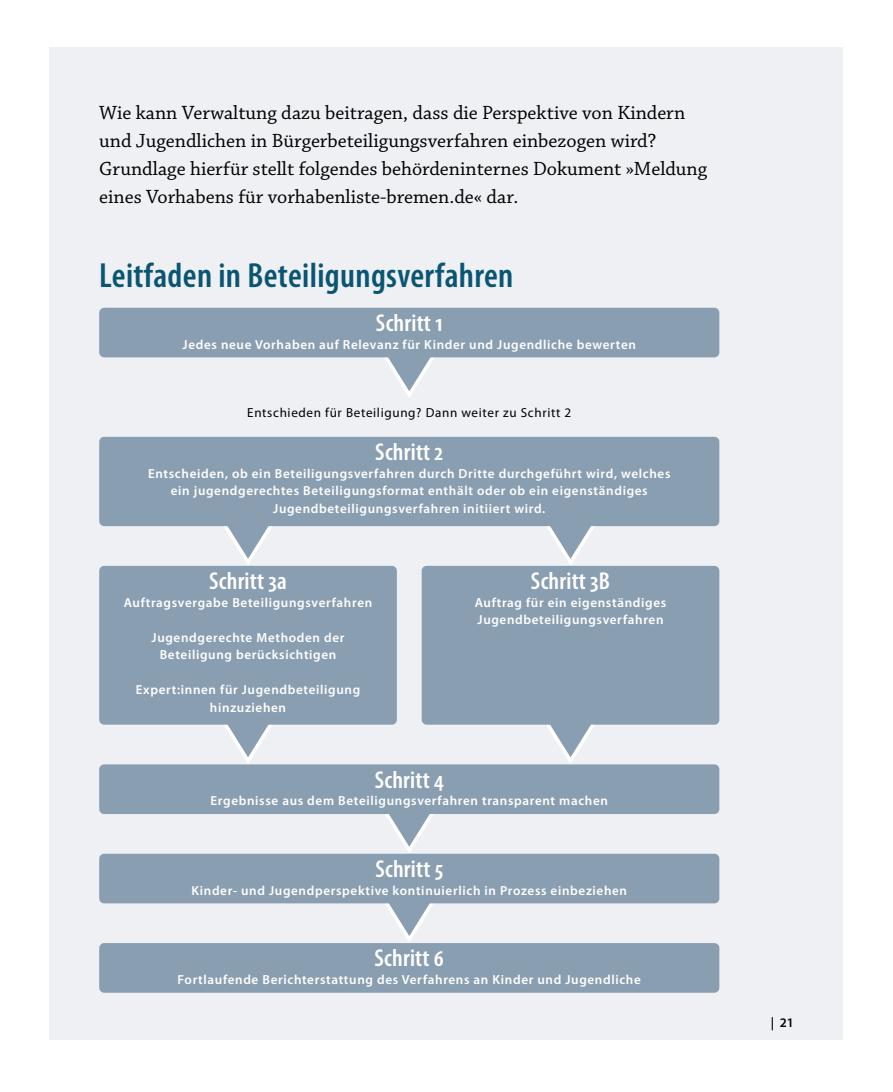
<style>
.page{position:relative;width:893px;height:1092px;background:#fff}
.page>*{position:absolute;margin:0;border:0;box-sizing:border-box;transform-origin:0 0}
.t1{font:600 condensed 35px "Myriad Pro";letter-spacing:.01em;color:#095572}
.t2{font:600 condensed 24.5px "Myriad Pro";letter-spacing:.01em;color:#fff}
.t3{font:20.12px/28px "Chaparral Pro";color:#000}
.t4{font:600 13.12px/17.5px "Myriad Pro";letter-spacing:.05em;color:#fff;text-align:center}
.t5{font:13.12px "Myriad Pro";letter-spacing:.05em;color:#000}
.t6{font:600 13.12px "Myriad Pro";color:#000}
</style>
<div class="page">
<div style="left:50px;top:47px;width:793px;height:992px;background:#eef0f4"></div>
<svg style="left:386px;top:814px;width:47px;height:39px"></svg>
<svg style="left:218px;top:724px;width:61px;height:39px"></svg>
<svg style="left:218px;top:526px;width:61px;height:40px"></svg>
<svg style="left:541px;top:724px;width:61px;height:39px"></svg>
<svg style="left:541px;top:526px;width:61px;height:40px"></svg>
<svg style="left:380px;top:903px;width:60px;height:39px"></svg>
<svg style="left:380px;top:357px;width:60px;height:40px"></svg>
<div style="left:99px;top:308px;width:620px;height:49px;background:#8a9eb1;border-radius:5px"></div>
<div style="left:99px;top:764px;width:620px;height:50px;background:#8a9eb1;border-radius:5px"></div>
<div style="left:99px;top:853px;width:620px;height:50px;background:#8a9eb1;border-radius:5px"></div>
<div style="left:99px;top:943px;width:620px;height:49px;background:#8a9eb1;border-radius:5px"></div>
<div style="left:99px;top:437px;width:620px;height:89px;background:#8a9eb1;border-radius:5px"></div>
<div style="left:99px;top:566px;width:298px;height:158px;background:#8a9eb1;border-radius:5px"></div>
<div style="left:422px;top:566px;width:297px;height:158px;background:#8a9eb1;border-radius:5px"></div>
<p class="t3" style="left:99px;top:99px;width:609px">Wie kann Verwaltung dazu beitragen, dass die Perspektive von Kindern und Jugendlichen in Bürgerbeteiligungsverfahren einbezogen wird?<br>Grundlage hierfür stellt folgendes behördeninternes Dokument »Meldung eines Vorhabens für vorhabenliste-bremen.de« dar.</p>
<h1 class="t1" style="left:99px;top:256px;width:416px">Leitfaden in Beteiligungsverfahren</h1>
<h2 class="t2" style="left:376px;top:309px;width:68px">Schritt 1</h2>
<p class="t4" style="left:183px;top:335px;width:455px">Jedes neue Vorhaben auf Relevanz für Kinder und Jugendliche bewerten</p>
<p class="t5" style="left:247px;top:404px;width:325px">Entschieden für Beteiligung? Dann weiter zu Schritt 2</p>
<h2 class="t2" style="left:375px;top:438px;width:69px">Schritt 2</h2>
<p class="t4" style="left:148px;top:464px;width:524px">Entscheiden, ob ein Beteiligungsverfahren durch Dritte durchgeführt wird, welches ein jugendgerechtes Beteiligungsformat enthält oder ob ein eigenständiges<br>Jugendbeteiligungsverfahren initiiert wird.</p>
<h2 class="t2" style="left:209px;top:567px;width:79px">Schritt 3a</h2>
<p class="t4" style="left:124px;top:593px;width:250px">Auftragsvergabe Beteiligungsverfahren</p>
<p class="t4" style="left:152px;top:628px;width:194px">Jugendgerechte Methoden der<br>Beteiligung berücksichtigen</p>
<p class="t4" style="left:136px;top:680px;width:226px">Expert:innen für Jugendbeteiligung hinzuziehen</p>
<h2 class="t2" style="left:531px;top:567px;width:81px">Schritt 3B</h2>
<p class="t4" style="left:475px;top:593px;width:193px;text-align:left">Auftrag für ein eigenständiges<br>Jugendbeteiligungsverfahren</p>
<h2 class="t2" style="left:375px;top:766px;width:71px">Schritt 4</h2>
<p class="t4" style="left:211px;top:791px;width:399px">Ergebnisse aus dem Beteiligungsverfahren transparent machen</p>
<h2 class="t2" style="left:375px;top:855px;width:69px">Schritt 5</h2>
<p class="t4" style="left:191px;top:881px;width:437px">Kinder- und Jugendperspektive kontinuierlich in Prozess einbeziehen</p>
<h2 class="t2" style="left:375px;top:944px;width:71px">Schritt 6</h2>
<p class="t4" style="left:178px;top:970px;width:465px">Fortlaufende Berichterstattung des Verfahrens an Kinder und Jugendliche</p>
<p class="t6" style="left:771px;top:1014px;width:24px">| 21</p>
</div>
